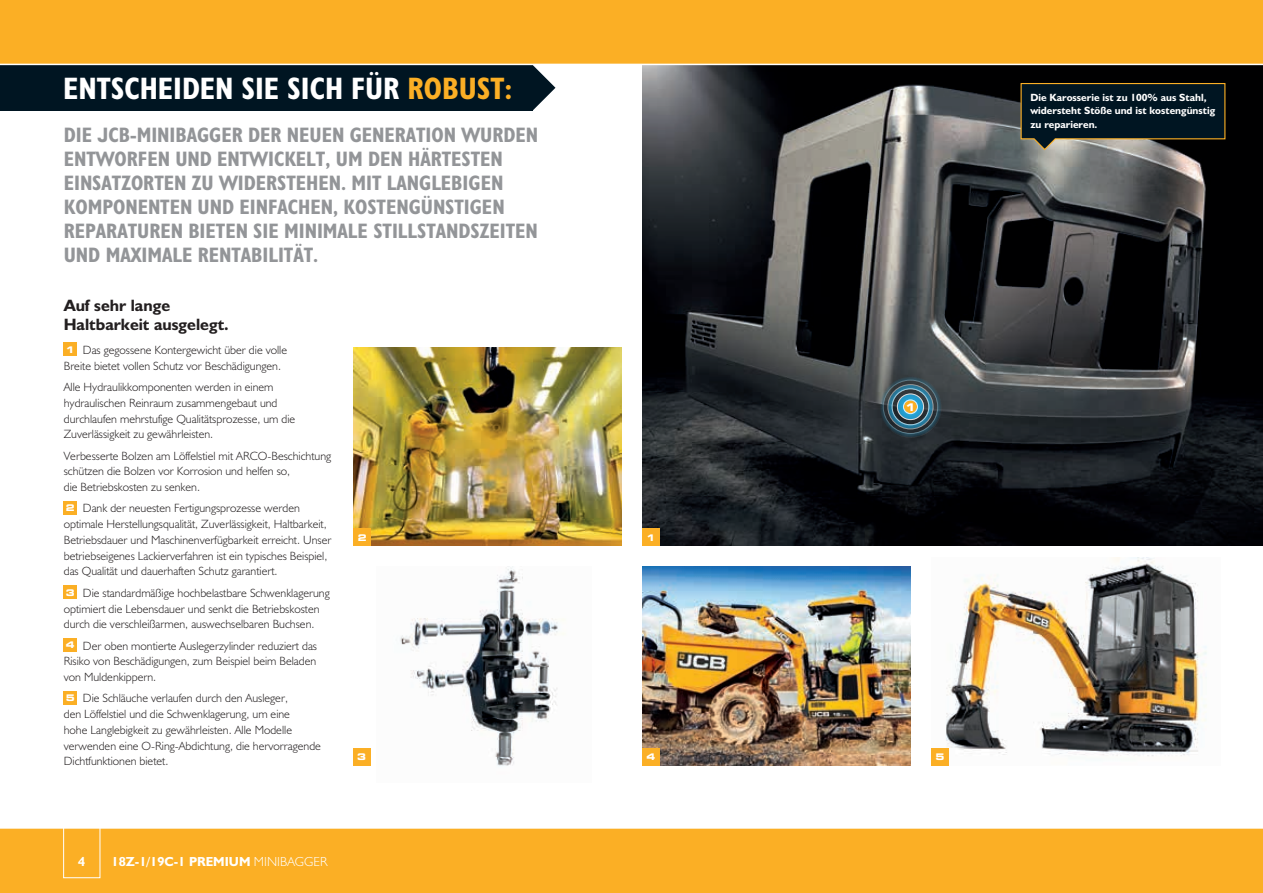
<style>
.page{position:relative;width:1263px;height:893px;background:#fff}
.page>*{position:absolute;margin:0;border:0;box-sizing:border-box;transform-origin:0 0}
.t1{font:31.2px "JCB Bold Condensed";color:#fff}
.t2{font:21px/24px "JCB Bold Condensed";color:#939598}
.t3{font:16.5px/18.8px "JCB Bold";color:#231f20}
.t4{font:13.2px "JCB Bold";color:#fff}
.t5{font:12px/15.8px "JCB Light";color:#231f20}
.t6{font:10.5px/13.5px "JCB Bold";color:#fff}
.t7{font:700 expanded 10.5px "Square 721 BT";color:#fff}
.t8{font:700 expanded 9.15px "Square 721 BT";color:#fff}
.s1{color:#fbaf25}
.s2{font-family:"Square 721 BT";font-weight:700;font-stretch:expanded;font-size:9.15px;color:#fff}
.s3{font-family:"JCB Light"}
</style>
<div class="page">
<img style="left:642px;top:567px;width:268px;height:198px">
<img style="left:642px;top:65px;width:621px;height:481px">
<img style="left:353px;top:347px;width:268px;height:199px">
<img style="left:400px;top:567px;width:164px;height:199px">
<img style="left:946px;top:558px;width:261px;height:199px">
<div style="left:0;top:828px;width:1263px;height:65px;background:#fbaf25"></div>
<svg style="left:533px;top:65px;width:22px;height:45px"></svg>
<div style="left:0;top:54px;width:533px;height:57px;background:#001522"></div>
<div style="left:0;top:0;width:1263px;height:64px;background:#fbaf25"></div>
<div style="left:64px;top:343px;width:13px;height:13px;background:#fbaf25"></div>
<div style="left:64px;top:501px;width:13px;height:13px;background:#fbaf25"></div>
<div style="left:64px;top:585px;width:13px;height:14px;background:#fbaf25"></div>
<div style="left:64px;top:638px;width:13px;height:13px;background:#fbaf25"></div>
<div style="left:64px;top:691px;width:13px;height:13px;background:#fbaf25"></div>
<hr style="left:0;top:64px;width:1263px;height:1px;background:#fff">
<div style="left:63px;top:819px;width:37px;height:59px;border:1px solid #fff"></div>
<div style="left:353px;top:529px;width:18px;height:17px;background:#fbaf25"></div>
<div style="left:353px;top:748px;width:17px;height:17px;background:#fbaf25"></div>
<div style="left:931px;top:748px;width:18px;height:17px;background:#fbaf25"></div>
<div style="left:642px;top:748px;width:17px;height:17px;background:#fbaf25"></div>
<div style="left:642px;top:529px;width:17px;height:17px;background:#fbaf25"></div>
<svg style="left:1020px;top:82px;width:206px;height:69px;background:#1c292d"></svg>
<hr style="left:0;top:827px;width:1263px;height:2px;background:#fff">
<svg style="left:878px;top:375px;width:65px;height:63px;background:#455d64"></svg>
<h1 class="t1" style="left:63px;top:69px;width:451px">ENTSCHEIDEN SIE SICH FÜR <span class="s1">ROBUST:</span></h1>
<p class="t2" style="left:64px;top:123px;width:476px">DIE JCB-MINIBAGGER DER NEUEN GENERATION WURDEN ENTWORFEN UND ENTWICKELT, UM DEN HÄRTESTEN EINSATZORTEN ZU WIDERSTEHEN. MIT LANGLEBIGEN KOMPONENTEN UND EINFACHEN, KOSTENGÜNSTIGEN REPARATUREN BIETEN SIE MINIMALE STILLSTANDSZEITEN UND MAXIMALE RENTABILITÄT.</p>
<h3 class="t3" style="left:64px;top:296px;width:166px">Auf sehr lange<br>Haltbarkeit ausgelegt.</h3>
<p class="t5" style="left:64px;top:342px;width:225px"><span class="s2">1</span> Das gegossene Kontergewicht über die volle<br>Breite bietet vollen Schutz vor Beschädigungen.</p>
<p class="t5" style="left:64px;top:379px;width:233px">Alle Hydraulikkomponenten werden in einem hydraulischen Reinraum zusammengebaut und durchlaufen mehrstufige Qualitätsprozesse, um die Zuverlässigkeit zu gewährleisten.</p>
<p class="t5" style="left:64px;top:447px;width:269px">Verbesserte Bolzen am Löffelstiel mit ARCO-Beschichtung schützen die Bolzen vor Korrosion und helfen so,<br>die Betriebskosten zu senken.</p>
<p class="t5" style="left:64px;top:500px;width:269px"><span class="s2">2</span> Dank der neuesten Fertigungsprozesse werden optimale Herstellungsqualität, Zuverlässigkeit, Haltbarkeit, Betriebsdauer und Maschinenverfügbarkeit erreicht. Unser betriebseigenes Lackierverfahren ist ein typisches Beispiel, das Qualität und dauerhaften Schutz garantiert.</p>
<p class="t5" style="left:64px;top:585px;width:267px"><span class="s2">3</span> Die standardmäßige hochbelastbare Schwenklagerung optimiert die Lebensdauer und senkt die Betriebskosten durch die verschleißarmen, auswechselbaren Buchsen.</p>
<p class="t5" style="left:64px;top:637px;width:255px;text-align:justify"><span class="s2">4</span> Der oben montierte Auslegerzylinder reduziert das Risiko von Beschädigungen, zum Beispiel beim Beladen von Muldenkippern.</p>
<p class="t5" style="left:64px;top:690px;width:259px"><span class="s2">5</span> Die Schläuche verlaufen durch den Ausleger,<br>den Löffelstiel und die Schwenklagerung, um eine<br>hohe Langlebigkeit zu gewährleisten. Alle Modelle verwenden eine O-Ring-Abdichtung, die hervorragende Dichtfunktionen bietet.</p>
<p class="t8" style="left:358px;top:532px;width:10px">2</p>
<p class="t8" style="left:646px;top:532px;width:10px">1</p>
<p class="t7" style="left:905px;top:400px;width:12px">1</p>
<p class="t8" style="left:357px;top:752px;width:10px">3</p>
<p class="t8" style="left:646px;top:752px;width:10px">4</p>
<p class="t8" style="left:935px;top:752px;width:10px">5</p>
<p class="t4" style="left:78px;top:853px;width:9px">4</p>
<p class="t4" style="left:112px;top:853px;width:217px">18Z-1/19C-1 PREMIUM <span class="s3">MINIBAGGER</span></p>
<p class="t6" style="left:1030px;top:90px;width:186px">Die Karosserie ist zu 100% aus Stahl, widersteht Stöße und ist kostengünstig zu reparieren.</p>
</div>
